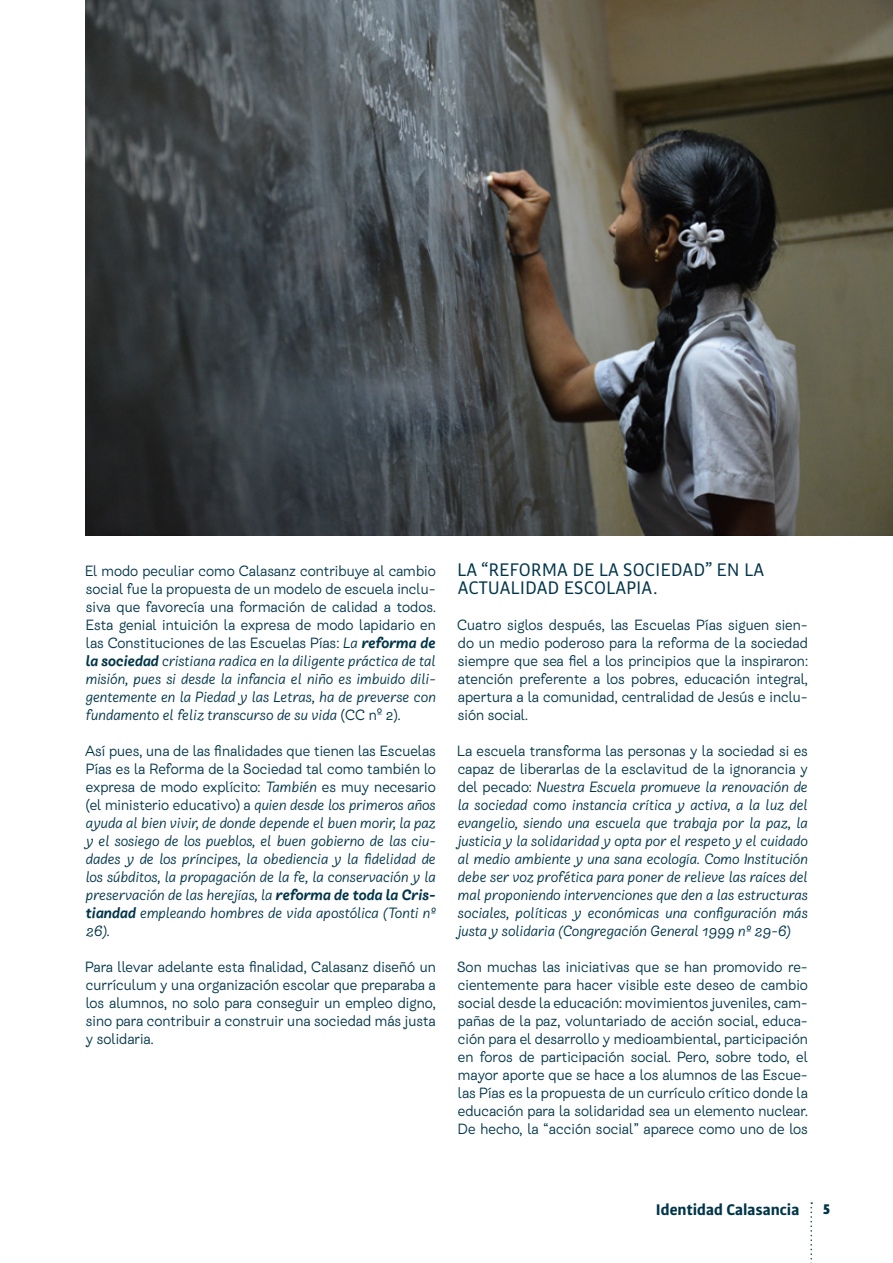
<style>
.page{position:relative;width:893px;height:1263px;background:#fff}
.page>*{position:absolute;margin:0;border:0;box-sizing:border-box;transform-origin:0 0}
.t1{font:19.5px/18px "Bulo";color:#003549}
.t2{font:700 16.5px "Bulo";color:#003549}
.t3{font:15px/18px "Bw James";color:#003549;text-align:justify}
.t4{font:italic 15px/18px "Bw James";color:#003549;text-align:justify}
.t5{font:900 15px "Bulo";color:#003549}
.s1{font-style:italic}
.s2{font-weight:700;font-style:italic}
.s3{font-style:normal}
.s4{font-weight:700}
</style>
<div class="page">
<svg style="left:810px;top:1202px;width:2px;height:61px"></svg>
<img style="left:85px;top:0;width:808px;height:536px">
<p class="t3" style="left:85px;top:562px;width:352px">El modo peculiar como Calasanz contribuye al cambio social fue la propuesta de un modelo de escuela inclu&shy;siva que favorecía una formación de calidad a todos.<br>Esta genial intuición la expresa de modo lapidario en las Constituciones de las Escuelas Pías: <span class="s1">La</span> <span class="s2">reforma de la sociedad</span> <span class="s1">cristiana radica en la diligente práctica de tal misión, pues si desde la infancia el niño es imbuido dili&shy;gentemente en la Piedad y las Letras, ha de preverse con fundamento el feliz transcurso de su vida</span> (CC nº 2).</p>
<p class="t4" style="left:85px;top:742px;width:352px"><span class="s3">Así pues, una de las finalidades que tienen las Escuelas Pías es la Reforma de la Sociedad tal como también lo expresa de modo explícito:</span> También <span class="s3">es muy necesario (el ministerio educativo) a</span> quien desde los primeros años ayuda al bien vivir, de donde depende el buen morir, la paz y el sosiego de los pueblos, el buen gobierno de las ciu&shy;dades y de los príncipes, la obediencia y la fidelidad de los súbditos, la propagación de la fe, la conservación y la preservación de las herejías, la <span class="s4">reforma de toda la Cris&shy;tiandad</span> empleando hombres de vida apostólica (Tonti nº 26).</p>
<p class="t3" style="left:85px;top:958px;width:352px">Para llevar adelante esta finalidad, Calasanz diseñó un currículum y una organización escolar que preparaba a los alumnos, no solo para conseguir un empleo digno, sino para contribuir a construir una sociedad más justa y solidaria.</p>
<h1 class="t1" style="left:457px;top:560px;width:309px">LA “REFORMA DE LA SOCIEDAD” EN LA<br>ACTUALIDAD ESCOLAPIA.</h1>
<p class="t3" style="left:457px;top:616px;width:352px">Cuatro siglos después, las Escuelas Pías siguen sien&shy;do un medio poderoso para la reforma de la sociedad siempre que sea fiel a los principios que la inspiraron: atención preferente a los pobres, educación integral, apertura a la comunidad, centralidad de Jesús e inclu&shy;sión social.</p>
<p class="t4" style="left:457px;top:742px;width:352px"><span class="s3">La escuela transforma las personas y la sociedad si es capaz de liberarlas de la esclavitud de la ignorancia y del pecado:</span> Nuestra Escuela promueve la renovación de la sociedad como instancia crítica y activa, a la luz del evangelio, siendo una escuela que trabaja por la paz, la justicia y la solidaridad y opta por el respeto y el cuidado al medio ambiente y una sana ecología. Como Institución debe ser voz profética para poner de relieve las raíces del mal proponiendo intervenciones que den a las estructuras sociales, políticas y económicas una configuración más justa y solidaria (Congregación General 1999 nº 29-6)</p>
<p class="t3" style="left:457px;top:958px;width:352px">Son muchas las iniciativas que se han promovido re&shy;cientemente para hacer visible este deseo de cambio social desde la educación: movimientos juveniles, cam&shy;pañas de la paz, voluntariado de acción social, educa&shy;ción para el desarrollo y medioambiental, participación en foros de participación social. Pero, sobre todo, el mayor aporte que se hace a los alumnos de las Escue&shy;las Pías es la propuesta de un currículo crítico donde la educación para la solidaridad sea un elemento nuclear.<br>De hecho, la “acción social” aparece como uno de los</p>
<p class="t2" style="left:656px;top:1199px;width:145px">Identidad Calasancia</p>
<p class="t5" style="left:823px;top:1199px;width:9px">5</p>
</div>
